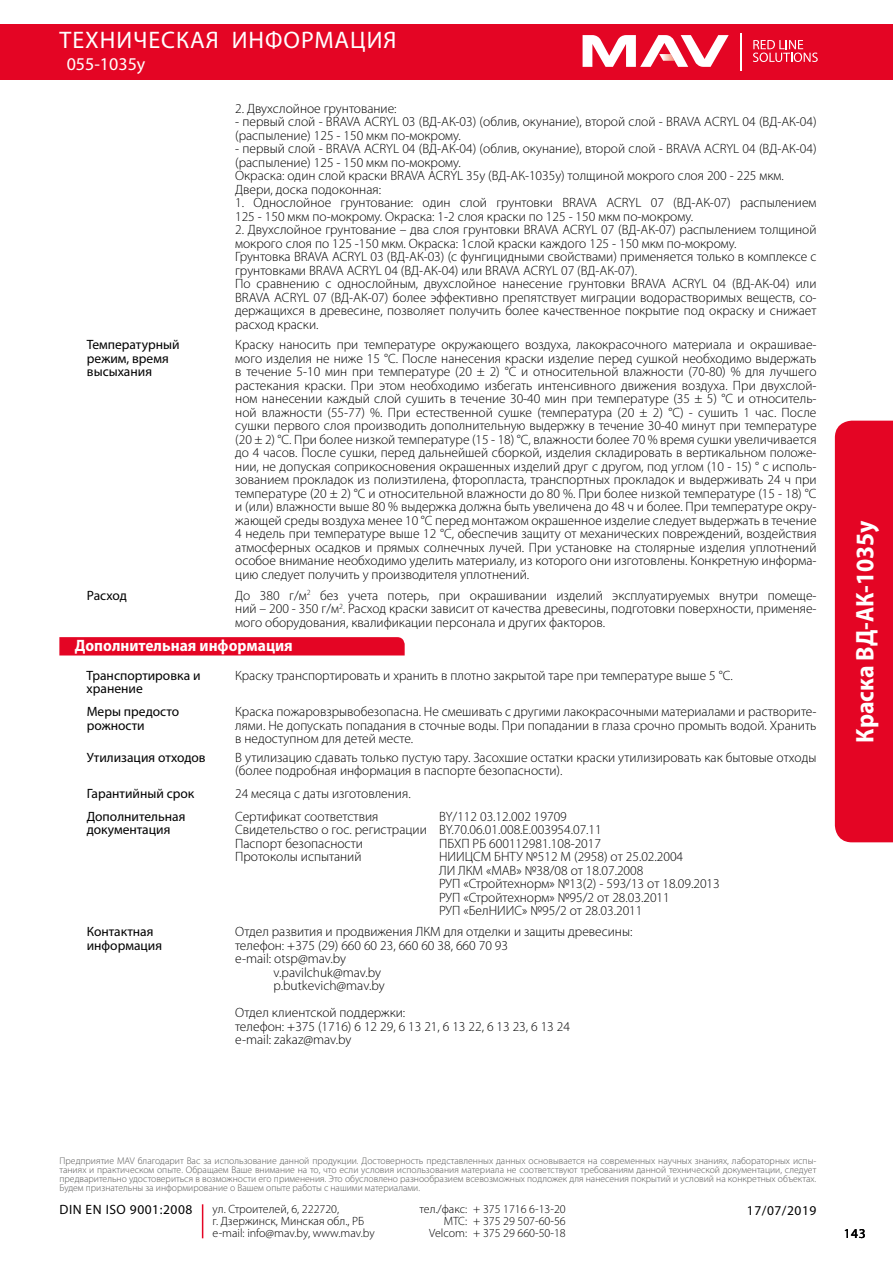
<style>
.page{position:relative;width:893px;height:1263px;background:#fff}
.page>*{position:absolute;margin:0;border:0;box-sizing:border-box;transform-origin:0 0}
.t1{font:700 semi-condensed 25.5px "Myriad Pro";color:#fff}
.t2{font:24px "Myriad Pro";letter-spacing:.04em;color:#fff}
.t3{font:18px "Myriad Pro";color:#fffffd}
.t4{font:700 semi-condensed 16.5px "Myriad Pro";color:#fff}
.t5{font:300 13.5px/13.5px "Myriad Pro";color:#000}
.t6{font:13.5px/13.5px "Myriad Pro";color:#000}
.t7{font:13.5px "Myriad Pro";letter-spacing:.04em;color:#000}
.t8{font:300 12px/12px "Myriad Pro";color:#000}
.t9{font:300 9.75px/9px "Myriad Pro";color:#575756;text-align:justify}
</style>
<div class="page">
<div style="left:0;top:24px;width:893px;height:55px;background:#e40524"></div>
<div style="left:835px;top:421px;width:58px;height:421px;background:#e40524"></div>
<svg style="left:583px;top:35px;width:146px;height:32px"></svg>
<hr style="left:740px;top:33px;width:1px;height:37px;background:#fff">
<svg style="left:753px;top:40px;width:65px;height:22px"></svg>
<hr style="left:202px;top:1204px;width:1px;height:34px;background:#e40524">
<div style="left:59px;top:637px;width:346px;height:18px;background:#e40524"></div>
<h2 class="t2" style="left:60px;top:25px;width:338px">ТЕХНИЧЕСКАЯ ИНФОРМАЦИЯ</h2>
<h3 class="t3" style="left:67px;top:53px;width:80px">055-1035у</h3>
<p class="t6" style="left:87px;top:338px;width:94px">Температурный режим, время высыхания</p>
<p class="t6" style="left:87px;top:588px;width:42px">Расход</p>
<p class="t5" style="left:235px;top:102px;width:163px">2. Двухслойное грунтование:</p>
<p class="t5" style="left:235px;top:115px;width:583px">- первый слой - BRAVA ACRYL 03 (ВД-АК-03) (облив, окунание), второй слой - BRAVA ACRYL 04 (ВД-АК-04) (распыление) 125 - 150 мкм по-мокрому.</p>
<p class="t5" style="left:235px;top:142px;width:583px">- первый слой - BRAVA ACRYL 04 (ВД-АК-04) (облив, окунание), второй слой - BRAVA ACRYL 04 (ВД-АК-04) (распыление) 125 - 150 мкм по-мокрому.<br>Окраска: один слой краски BRAVA ACRYL 35y (ВД-АК-1035у) толщиной мокрого слоя 200 - 225 мкм.<br>Двери, доска подоконная:</p>
<p class="t5" style="left:235px;top:196px;width:583px">1. Однослойное грунтование: один слой грунтовки BRAVA ACRYL 07 (ВД-АК-07) распылением<br>125 - 150 мкм по-мокрому. Окраска: 1-2 слоя краски по 125 - 150 мкм по-мокрому.</p>
<p class="t5" style="left:235px;top:223px;width:583px">2. Двухслойное грунтование – два слоя грунтовки BRAVA ACRYL 07 (ВД-АК-07) распылением толщиной мокрого слоя по 125 -150 мкм. Окраска: 1слой краски каждого 125 - 150 мкм по-мокрому.<br>Грунтовка BRAVA ACRYL 03 (ВД-АК-03) (с фунгицидными свойствами) применяется только в комплексе с грунтовками BRAVA ACRYL 04 (ВД-АК-04) или BRAVA ACRYL 07 (ВД-АК-07).<br>По сравнению с однослойным, двухслойное нанесение грунтовки BRAVA ACRYL 04 (ВД-АК-04) или BRAVA ACRYL 07 (ВД-АК-07) более эффективно препятствует миграции водорастворимых веществ, со&shy;держащихся в древесине, позволяет получить более качественное покрытие под окраску и снижает расход краски.</p>
<p class="t5" style="left:235px;top:338px;width:583px;text-align:justify">Краску наносить при температуре окружающего воздуха, лакокрасочного материала и окрашивае&shy;мого изделия не ниже 15 °С. После нанесения краски изделие перед сушкой необходимо выдержать в течение 5-10 мин при температуре (20 ± 2) °С и относительной влажности (70-80) % для лучшего растекания краски. При этом необходимо избегать интенсивного движения воздуха. При двухслой&shy;ном нанесении каждый слой сушить в течение 30-40 мин при температуре (35 ± 5) °С и относитель&shy;ной влажности (55-77) %. При естественной сушке (температура (20 ± 2) °С) - сушить 1 час. После сушки первого слоя производить дополнительную выдержку в течение 30-40 минут при температуре (20 ± 2) °С. При более низкой температуре (15 - 18) °С, влажности более 70 % время сушки увеличивается до 4 часов. После сушки, перед дальнейшей сборкой, изделия складировать в вертикальном положе&shy;нии, не допуская соприкосновения окрашенных изделий друг с другом, под углом (10 - 15) ° с исполь&shy;зованием прокладок из полиэтилена, фторопласта, транспортных прокладок и выдерживать 24 ч при температуре (20 ± 2) °С и относительной влажности до 80 %. При более низкой температуре (15 - 18) °С и (или) влажности выше 80 % выдержка должна быть увеличена до 48 ч и более. При температуре окру&shy;жающей среды воздуха менее 10 °С перед монтажом окрашенное изделие следует выдержать в течение 4 недель при температуре выше 12 °С, обеспечив защиту от механических повреждений, воздействия атмосферных осадков и прямых солнечных лучей. При установке на столярные изделия уплотнений особое внимание необходимо уделить материалу, из которого они изготовлены. Конкретную информа&shy;цию следует получить у производителя уплотнений.</p>
<p class="t5" style="left:235px;top:588px;width:583px;text-align:justify">До 380 г/м<sup>2</sup> без учета потерь, при окрашивании изделий эксплуатируемых внутри помеще&shy;ний – 200 - 350 г/м<sup>2</sup>. Расход краски зависит от качества древесины, подготовки поверхности, применяе&shy;мого оборудования, квалификации персонала и других факторов.</p>
<p class="t4" style="left:75px;top:637px;width:219px">Дополнительная информация</p>
<p class="t6" style="left:87px;top:668px;width:115px">Транспортировка и хранение</p>
<p class="t5" style="left:235px;top:669px;width:499px">Краску транспортировать и хранить в плотно закрытой таре при температуре выше 5 °С.</p>
<p class="t6" style="left:87px;top:705px;width:94px">Меры предосто рожности</p>
<p class="t5" style="left:235px;top:705px;width:583px;text-align:justify">Краска пожаровзрывобезопасна. Не смешивать с другими лакокрасочными материалами и растворите&shy;лями. Не допускать попадания в сточные воды. При попадании в глаза срочно промыть водой. Хранить в недоступном для детей месте.</p>
<p class="t6" style="left:87px;top:750px;width:120px">Утилизация отходов</p>
<p class="t5" style="left:235px;top:751px;width:583px">В утилизацию сдавать только пустую тару. Засохшие остатки краски утилизировать как бытовые отходы (более подробная информация в паспорте безопасности).</p>
<p class="t6" style="left:87px;top:787px;width:109px">Гарантийный срок</p>
<p class="t5" style="left:235px;top:787px;width:177px">24 месяца с даты изготовления.</p>
<p class="t6" style="left:87px;top:809px;width:100px">Дополнительная документация</p>
<p class="t5" style="left:235px;top:809px;width:193px">Сертификат соответствия<br>Свидетельство о гос. регистрации<br>Паспорт безопасности<br>Протоколы испытаний</p>
<p class="t5" style="left:439px;top:809px;width:282px">BY/112 03.12.002 19709<br>BY.70.06.01.008.Е.003954.07.11<br>ПБХП РБ 600112981.108-2017<br>НИИЦСМ БНТУ №512 М (2958) от 25.02.2004<br>ЛИ ЛКМ «МАВ» №38/08 от 18.07.2008<br>РУП «Стройтехнорм» №13(2) - 593/13 от 18.09.2013<br>РУП «Стройтехнорм» №95/2 от 28.03.2011<br>РУП «БелНИИС» №95/2 от 28.03.2011</p>
<p class="t6" style="left:87px;top:925px;width:77px">Контактная информация</p>
<p class="t5" style="left:235px;top:925px;width:399px">Отдел развития и продвижения ЛКМ для отделки и защиты древесины:</p>
<p class="t5" style="left:235px;top:939px;width:274px">телефон: +375 (29) 660 60 23, 660 60 38, 660 70 93</p>
<p class="t5" style="left:235px;top:952px;width:113px">e-mail: otsp@mav.by</p>
<p class="t5" style="left:274px;top:966px;width:109px">v.pavilchuk@mav.by</p>
<p class="t5" style="left:274px;top:979px;width:113px">p.butkevich@mav.by</p>
<p class="t5" style="left:235px;top:1006px;width:336px">Отдел клиентской поддержки:<br>телефон: +375 (1716) 6 12 29, 6 13 21, 6 13 22, 6 13 23, 6 13 24 e-mail: zakaz@mav.by</p>
<h1 class="t1" style="left:851px;top:742px;width:224px;rotate:-90deg">Краска ВД-АК-1035у</h1>
<p class="t9" style="left:60px;top:1156px;width:758px">Предприятие MAV благодарит Вас за использование данной продукции. Достоверность представленных данных основывается на современных научных знаниях, лабораторных испы&shy;таниях и практическом опыте. Обращаем Ваше внимание на то, что если условия использования материала не соответствуют требованиям данной технической документации, следует предварительно удостовериться в возможности его применения. Это обусловлено разнообразием всевозможных подложек для нанесения покрытий и условий на конкретных объектах.<br>Будем признательны за информирование о Вашем опыте работы с нашими материалами.</p>
<p class="t8" style="left:420px;top:1203px;width:49px;text-align:right">тел./факс:<br>МТС:<br>Velcom:</p>
<p class="t7" style="left:60px;top:1201px;width:134px">DIN EN ISO 9001:2008</p>
<p class="t8" style="left:213px;top:1203px;width:164px">ул. Строителей, 6, 222720,<br>г. Дзержинск, Минская обл., РБ e-mail: info@mav.by, www.mav.by</p>
<p class="t8" style="left:473px;top:1203px;width:94px;text-align:justify">+ 375 1716 6-13-20 + 375 29 507-60-56 + 375 29 660-50-18</p>
<p class="t6" style="left:747px;top:1203px;width:71px">17/07/2019</p>
<p class="t6" style="left:844px;top:1226px;width:23px">143</p>
</div>
